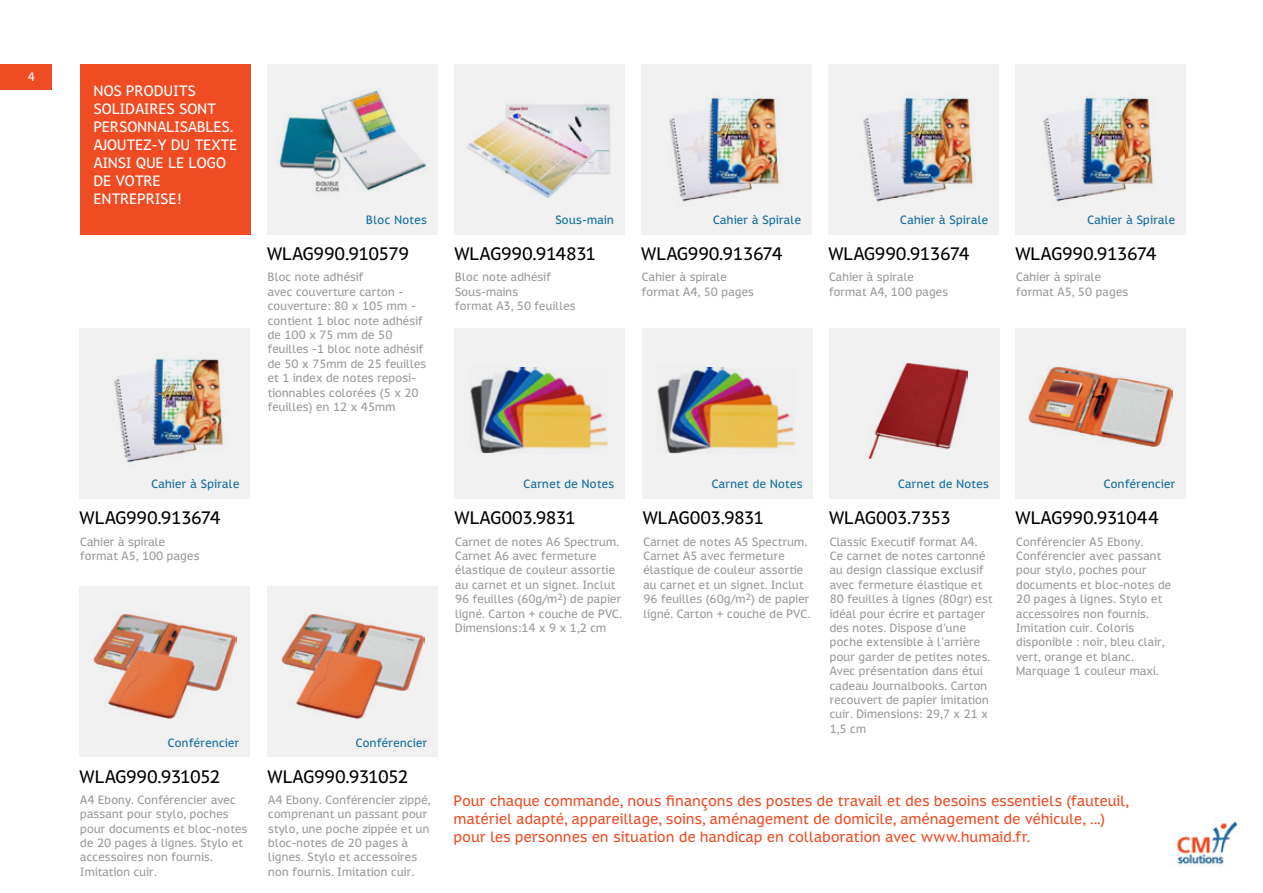
<style>
.page{position:relative;width:1263px;height:893px;background:#fff}
.page>*{position:absolute;margin:0;border:0;box-sizing:border-box;transform-origin:0 0}
.t1{font:18px "Meneghino";letter-spacing:-.015em;color:#000}
.t2{font:15px/18px "Meneghino";letter-spacing:.005em;color:#ef4c24}
.t3{font:15px/18px "Meneghino";color:#fff}
.t4{font:12px/14.4px "Meneghino";color:#999}
.t5{font:12px "Meneghino";letter-spacing:.015em;color:#0e6b9a}
.t6{font:12px "Meneghino";color:#fff}
</style>
<div class="page">
<div style="left:643px;top:328px;width:170px;height:170px;background:#f1f1f2"></div>
<div style="left:829px;top:328px;width:170px;height:170px;background:#f1f1f2"></div>
<div style="left:1015px;top:328px;width:171px;height:170px;background:#f1f1f2"></div>
<div style="left:454px;top:328px;width:170px;height:170px;background:#f1f1f2"></div>
<div style="left:641px;top:64px;width:170px;height:170px;background:#f1f1f2"></div>
<div style="left:828px;top:64px;width:170px;height:170px;background:#f1f1f2"></div>
<div style="left:1015px;top:64px;width:170px;height:170px;background:#f1f1f2"></div>
<div style="left:80px;top:328px;width:170px;height:170px;background:#f1f1f2"></div>
<img style="left:669px;top:95px;width:111px;height:107px">
<img style="left:114px;top:358px;width:110px;height:105px">
<img style="left:863px;top:95px;width:111px;height:107px">
<img style="left:1043px;top:95px;width:111px;height:107px">
<img style="left:869px;top:362px;width:99px;height:96px">
<img style="left:1028px;top:366px;width:144px;height:81px">
<div style="left:267px;top:64px;width:170px;height:170px;background:#f1f1f2"></div>
<div style="left:454px;top:64px;width:170px;height:170px;background:#f1f1f2"></div>
<div style="left:80px;top:64px;width:170px;height:170px;background:#ef4c24"></div>
<div style="left:0;top:64px;width:51px;height:25px;background:#ef4c24"></div>
<div style="left:80px;top:586px;width:170px;height:171px;background:#f1f1f2"></div>
<img style="left:1172px;top:821px;width:66px;height:44px">
<img style="left:277px;top:87px;width:150px;height:105px">
<img style="left:466px;top:104px;width:145px;height:94px">
<img style="left:470px;top:367px;width:139px;height:87px">
<img style="left:657px;top:367px;width:139px;height:87px">
<img style="left:94px;top:614px;width:142px;height:104px">
<div style="left:268px;top:586px;width:170px;height:171px;background:#f1f1f2"></div>
<img style="left:282px;top:614px;width:142px;height:104px">
<p class="t6" style="left:28px;top:67px;width:9px">4</p>
<p class="t3" style="left:94px;top:82px;width:145px">NOS PRODUITS<br>SOLIDAIRES SONT<br>PERSONNALISABLES.<br>AJOUTEZ-Y DU TEXTE<br>AINSI QUE LE LOGO<br>DE VOTRE<br>ENTREPRISE!</p>
<p class="t5" style="left:366px;top:211px;width:62px">Bloc Notes</p>
<p class="t5" style="left:555px;top:211px;width:60px">Sous-main</p>
<p class="t5" style="left:713px;top:211px;width:90px">Cahier à Spirale</p>
<p class="t5" style="left:900px;top:211px;width:90px">Cahier à Spirale</p>
<p class="t5" style="left:1087px;top:211px;width:90px">Cahier à Spirale</p>
<h1 class="t1" style="left:267px;top:240px;width:143px">WLAG990.910579</h1>
<p class="t4" style="left:268px;top:270px;width:160px">Bloc note adhésif<br>avec couverture carton - couverture: 80 x 105 mm - contient 1 bloc note adhésif de 100 x 75 mm de 50 feuilles -1 bloc note adhésif de 50 x 75mm de 25 feuilles et 1 index de notes reposi&shy;tionnables colorées (5 x 20 feuilles) en 12 x 45mm</p>
<h1 class="t1" style="left:454px;top:240px;width:143px">WLAG990.914831</h1>
<p class="t4" style="left:455px;top:270px;width:122px">Bloc note adhésif<br>Sous-mains<br>format A3, 50 feuilles</p>
<h1 class="t1" style="left:641px;top:240px;width:143px">WLAG990.913674</h1>
<p class="t4" style="left:642px;top:270px;width:114px">Cahier à spirale format A4, 50 pages</p>
<h1 class="t1" style="left:828px;top:240px;width:143px">WLAG990.913674</h1>
<h1 class="t1" style="left:1015px;top:240px;width:143px">WLAG990.913674</h1>
<p class="t4" style="left:829px;top:270px;width:121px">Cahier à spirale format A4, 100 pages</p>
<p class="t4" style="left:1016px;top:270px;width:114px">Cahier à spirale format A5, 50 pages</p>
<p class="t5" style="left:151px;top:475px;width:90px">Cahier à Spirale</p>
<p class="t5" style="left:524px;top:475px;width:92px">Carnet de Notes</p>
<p class="t5" style="left:712px;top:475px;width:92px">Carnet de Notes</p>
<p class="t5" style="left:898px;top:475px;width:92px">Carnet de Notes</p>
<p class="t5" style="left:1104px;top:475px;width:73px">Conférencier</p>
<h1 class="t1" style="left:80px;top:504px;width:143px">WLAG990.913674</h1>
<h1 class="t1" style="left:455px;top:504px;width:123px">WLAG003.9831</h1>
<h1 class="t1" style="left:643px;top:504px;width:123px">WLAG003.9831</h1>
<h1 class="t1" style="left:829px;top:504px;width:123px">WLAG003.7353</h1>
<h1 class="t1" style="left:1015px;top:504px;width:145px">WLAG990.931044</h1>
<p class="t4" style="left:80px;top:534px;width:121px">Cahier à spirale format A5, 100 pages</p>
<p class="t4" style="left:455px;top:534px;width:168px">Carnet de notes A6 Spectrum.<br>Carnet A6 avec fermeture élastique de couleur assortie au carnet et un signet. Inclut<br>96 feuilles (60g/m<sup>2</sup>) de papier ligné. Carton + couche de PVC.<br>Dimensions:14 x 9 x 1,2 cm</p>
<p class="t4" style="left:643px;top:534px;width:168px">Carnet de notes A5 Spectrum.<br>Carnet A5 avec fermeture élastique de couleur assortie au carnet et un signet. Inclut<br>96 feuilles (60g/m<sup>2</sup>) de papier ligné. Carton + couche de PVC.</p>
<p class="t4" style="left:830px;top:534px;width:164px">Classic Executif format A4.<br>Ce carnet de notes cartonné au design classique exclusif avec fermeture élastique et<br>80 feuilles à lignes (80gr) est idéal pour écrire et partager des notes. Dispose d'une poche extensible à l'arrière pour garder de petites notes.<br>Avec présentation dans étui cadeau Journalbooks. Carton recouvert de papier imitation cuir. Dimensions: 29,7 x 21 x<br>1,5 cm</p>
<p class="t4" style="left:1016px;top:534px;width:157px">Conférencier A5 Ebony.<br>Conférencier avec passant pour stylo, poches pour documents et bloc-notes de<br>20 pages à lignes. Stylo et accessoires non fournis.<br>Imitation cuir. Coloris disponible : noir, bleu clair, vert, orange et blanc.<br>Marquage 1 couleur maxi.</p>
<p class="t5" style="left:168px;top:733px;width:73px">Conférencier</p>
<p class="t5" style="left:356px;top:733px;width:73px">Conférencier</p>
<h1 class="t1" style="left:80px;top:762px;width:143px">WLAG990.931052</h1>
<h1 class="t1" style="left:268px;top:762px;width:143px">WLAG990.931052</h1>
<p class="t4" style="left:80px;top:793px;width:169px">A4 Ebony. Conférencier avec passant pour stylo, poches pour documents et bloc-notes de 20 pages à lignes. Stylo et accessoires non fournis.<br>Imitation cuir.</p>
<p class="t4" style="left:268px;top:793px;width:164px">A4 Ebony. Conférencier zippé, comprenant un passant pour stylo, une poche zippée et un bloc-notes de 20 pages à lignes. Stylo et accessoires non fournis. Imitation cuir.</p>
<p class="t2" style="left:454px;top:792px;width:676px">Pour chaque commande, nous finançons des postes de travail et des besoins essentiels (fauteuil, matériel adapté, appareillage, soins, aménagement de domicile, aménagement de véhicule, ...) pour les personnes en situation de handicap en collaboration avec www.humaid.fr.</p>
</div>
